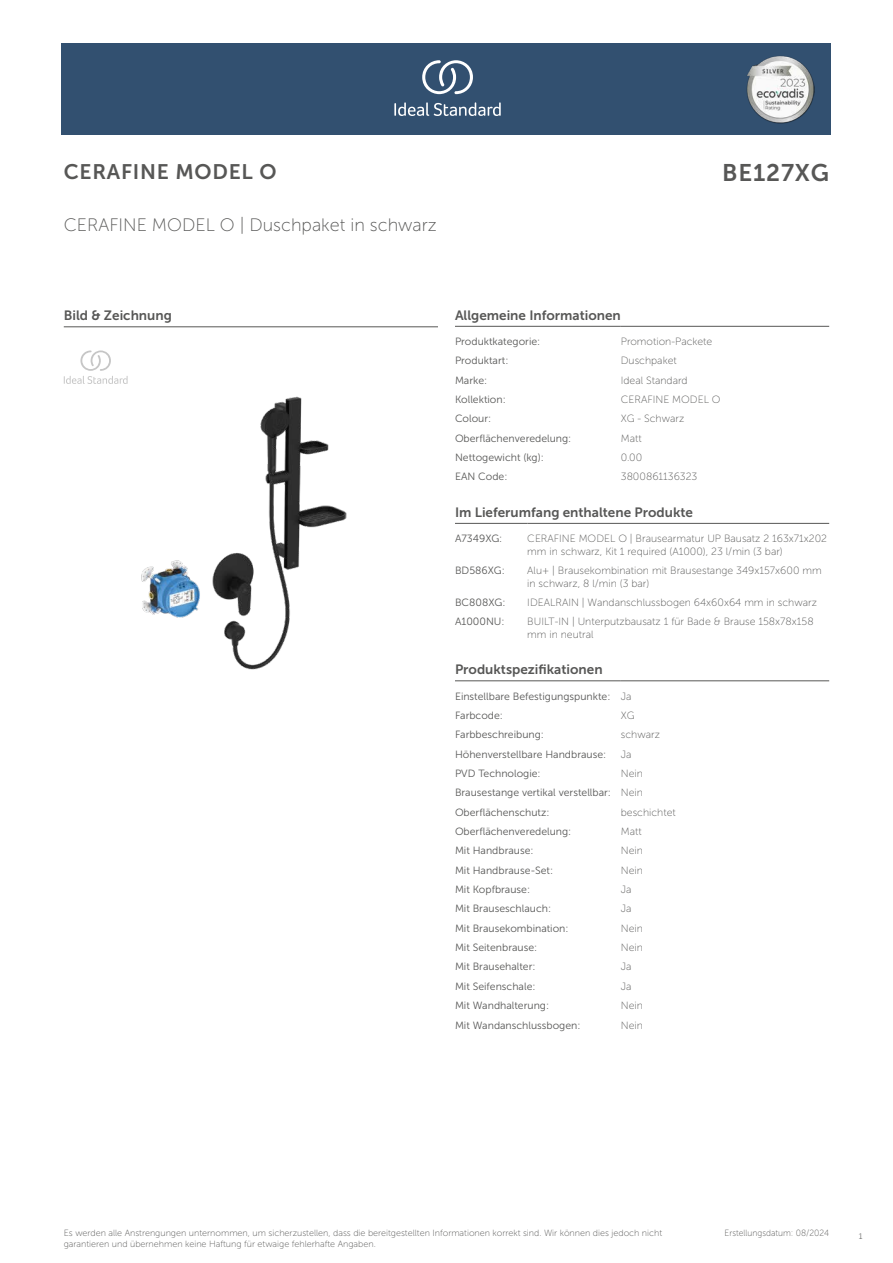
<style>
.page{position:relative;width:893px;height:1263px;background:#fff}
.page>*{position:absolute;margin:0;border:0;box-sizing:border-box;transform-origin:0 0}
.t1{font:24px "Museo Sans 700";letter-spacing:.035em;color:#575756}
.t2{font:21px "Museo Sans 700";letter-spacing:.035em;color:#575756}
.t3{font:18px "Museo Sans 100";color:#575756}
.t4{font:13.5px "Museo Sans 700";color:#575756}
.t5{font:10.5px/19.4px "Museo Sans 300";color:#575756}
.t6{font:10.5px/12.6px "Museo Sans 100";color:#575756}
.t7{font:9px/10.8px "Museo Sans 100";color:#575756}
.t8{font:9px "Museo Sans 100";color:#575756;scale:.95 1}
.t9{font:300 9px "Calibri";color:#575756;scale:.95 1}
.s1{font-family:"Museo Sans 100"}
</style>
<div class="page">
<div style="left:62px;top:43px;width:769px;height:91px;background:#325070"></div>
<hr style="left:455px;top:326px;width:166px;height:1px;background:#575756">
<hr style="left:621px;top:326px;width:208px;height:1px;background:#575756">
<hr style="left:455px;top:523px;width:72px;height:1px;background:#575756">
<hr style="left:527px;top:523px;width:302px;height:1px;background:#575756">
<hr style="left:455px;top:680px;width:166px;height:1px;background:#575756">
<hr style="left:621px;top:680px;width:208px;height:1px;background:#575756">
<hr style="left:64px;top:327px;width:374px;height:1px;background:#575756">
<svg style="left:64px;top:350px;width:64px;height:34px"></svg>
<img style="left:141px;top:396px;width:206px;height:274px">
<svg style="left:394px;top:102px;width:107px;height:14px"></svg>
<svg style="left:422px;top:60px;width:51px;height:34px"></svg>
<img style="left:746px;top:56px;width:68px;height:67px">
<h2 class="t2" style="left:64px;top:160px;width:214px">CERAFINE MODEL O</h2>
<h1 class="t1" style="left:722px;top:160px;width:108px">BE127XG</h1>
<h3 class="t3" style="left:64px;top:215px;width:375px">CERAFINE MODEL O | Duschpaket in schwarz</h3>
<p class="t4" style="left:64px;top:308px;width:110px">Bild &amp; Zeichnung</p>
<p class="t4" style="left:455px;top:308px;width:167px">Allgemeine Informationen</p>
<p class="t5" style="left:455px;top:332px;width:87px">Produktkategorie:</p>
<p class="t6" style="left:621px;top:335px;width:93px">Promotion-Packete</p>
<p class="t5" style="left:455px;top:351px;width:55px">Produktart:</p>
<p class="t6" style="left:621px;top:355px;width:57px">Duschpaket</p>
<p class="t5" style="left:455px;top:370px;width:34px">Marke:</p>
<p class="t6" style="left:621px;top:374px;width:68px">Ideal Standard</p>
<p class="t5" style="left:455px;top:390px;width:52px">Kollektion:</p>
<p class="t6" style="left:621px;top:393px;width:101px">CERAFINE MODEL O</p>
<p class="t5" style="left:455px;top:409px;width:38px">Colour:</p>
<p class="t6" style="left:621px;top:413px;width:65px">XG - Schwarz</p>
<p class="t5" style="left:455px;top:429px;width:118px">Oberflächenveredelung:</p>
<p class="t6" style="left:621px;top:432px;width:22px">Matt</p>
<p class="t5" style="left:455px;top:448px;width:90px">Nettogewicht (kg):</p>
<p class="t6" style="left:621px;top:451px;width:23px">0.00</p>
<p class="t5" style="left:455px;top:467px;width:54px">EAN Code:</p>
<p class="t6" style="left:621px;top:471px;width:78px">3800861136323</p>
<p class="t4" style="left:455px;top:505px;width:240px">Im Lieferumfang enthaltene Produkte</p>
<p class="t5" style="left:455px;top:529px;width:49px">A7349XG:</p>
<p class="t6" style="left:527px;top:532px;width:301px">CERAFINE MODEL O | Brausearmatur UP Bausatz 2 163x71x202 mm in schwarz, Kit 1 required (A1000), 23 l/min (3 bar)</p>
<p class="t5" style="left:455px;top:561px;width:51px">BD586XG:</p>
<p class="t6" style="left:527px;top:564px;width:296px">Alu+ | Brausekombination mit Brausestange 349x157x600 mm in schwarz, 8 l/min (3 bar)</p>
<p class="t5" style="left:455px;top:593px;width:52px">BC808XG:</p>
<p class="t6" style="left:527px;top:596px;width:291px">IDEALRAIN | Wandanschlussbogen 64x60x64 mm in schwarz</p>
<p class="t5" style="left:455px;top:612px;width:51px">A1000NU:</p>
<p class="t6" style="left:527px;top:615px;width:288px">BUILT-IN | Unterputzbausatz 1 für Bade &amp; Brause 158x78x158 mm in neutral</p>
<p class="t4" style="left:455px;top:662px;width:149px">Produktspezifikationen</p>
<p class="t5" style="left:455px;top:686px;width:178px">Einstellbare Befestigungspunkte: <span class="s1">Ja<br></span>Farbcode:</p>
<p class="t6" style="left:621px;top:709px;width:15px">XG</p>
<p class="t5" style="left:455px;top:725px;width:90px">Farbbeschreibung:</p>
<p class="t6" style="left:621px;top:728px;width:41px">schwarz</p>
<p class="t5" style="left:455px;top:744px;width:153px">Höhenverstellbare Handbrause:</p>
<p class="t6" style="left:621px;top:748px;width:12px">Ja</p>
<p class="t5" style="left:455px;top:764px;width:87px">PVD Technologie:</p>
<p class="t6" style="left:621px;top:767px;width:24px">Nein</p>
<p class="t5" style="left:455px;top:783px;width:189px">Brausestange vertikal verstellbar: <span class="s1">Nein<br></span>Oberflächenschutz:</p>
<p class="t6" style="left:621px;top:806px;width:57px">beschichtet</p>
<p class="t5" style="left:455px;top:822px;width:118px">Oberflächenveredelung:</p>
<p class="t6" style="left:621px;top:825px;width:22px">Matt</p>
<p class="t5" style="left:455px;top:841px;width:80px">Mit Handbrause:</p>
<p class="t6" style="left:621px;top:844px;width:24px">Nein</p>
<p class="t5" style="left:455px;top:860px;width:100px">Mit Handbrause-Set:</p>
<p class="t6" style="left:621px;top:864px;width:24px">Nein</p>
<p class="t5" style="left:455px;top:880px;width:77px">Mit Kopfbrause:</p>
<p class="t6" style="left:621px;top:883px;width:12px">Ja</p>
<p class="t5" style="left:455px;top:899px;width:98px">Mit Brauseschlauch:</p>
<p class="t6" style="left:621px;top:903px;width:12px">Ja</p>
<p class="t5" style="left:455px;top:918px;width:115px">Mit Brausekombination:</p>
<p class="t6" style="left:621px;top:922px;width:24px">Nein</p>
<p class="t5" style="left:455px;top:938px;width:84px">Mit Seitenbrause:</p>
<p class="t6" style="left:621px;top:941px;width:24px">Nein</p>
<p class="t5" style="left:455px;top:957px;width:82px">Mit Brausehalter:</p>
<p class="t6" style="left:621px;top:961px;width:12px">Ja</p>
<p class="t5" style="left:455px;top:976px;width:82px">Mit Seifenschale:</p>
<p class="t6" style="left:621px;top:980px;width:12px">Ja</p>
<p class="t5" style="left:455px;top:996px;width:96px">Mit Wandhalterung:</p>
<p class="t6" style="left:621px;top:999px;width:24px">Nein</p>
<p class="t5" style="left:455px;top:1015px;width:127px">Mit Wandanschlussbogen:</p>
<p class="t6" style="left:621px;top:1019px;width:24px">Nein</p>
<p class="t7" style="left:64px;top:1227px;width:600px">Es werden alle Anstrengungen unternommen, um sicherzustellen, dass die bereitgestellten Informationen korrekt sind. Wir können dies jedoch nicht garantieren und übernehmen keine Haftung für etwaige fehlerhafte Angaben.</p>
<p class="t8" style="left:725px;top:1228px;width:112px">Erstellungsdatum: 08/2024</p>
<p class="t9" style="left:858px;top:1230px;width:6px">1</p>
</div>
